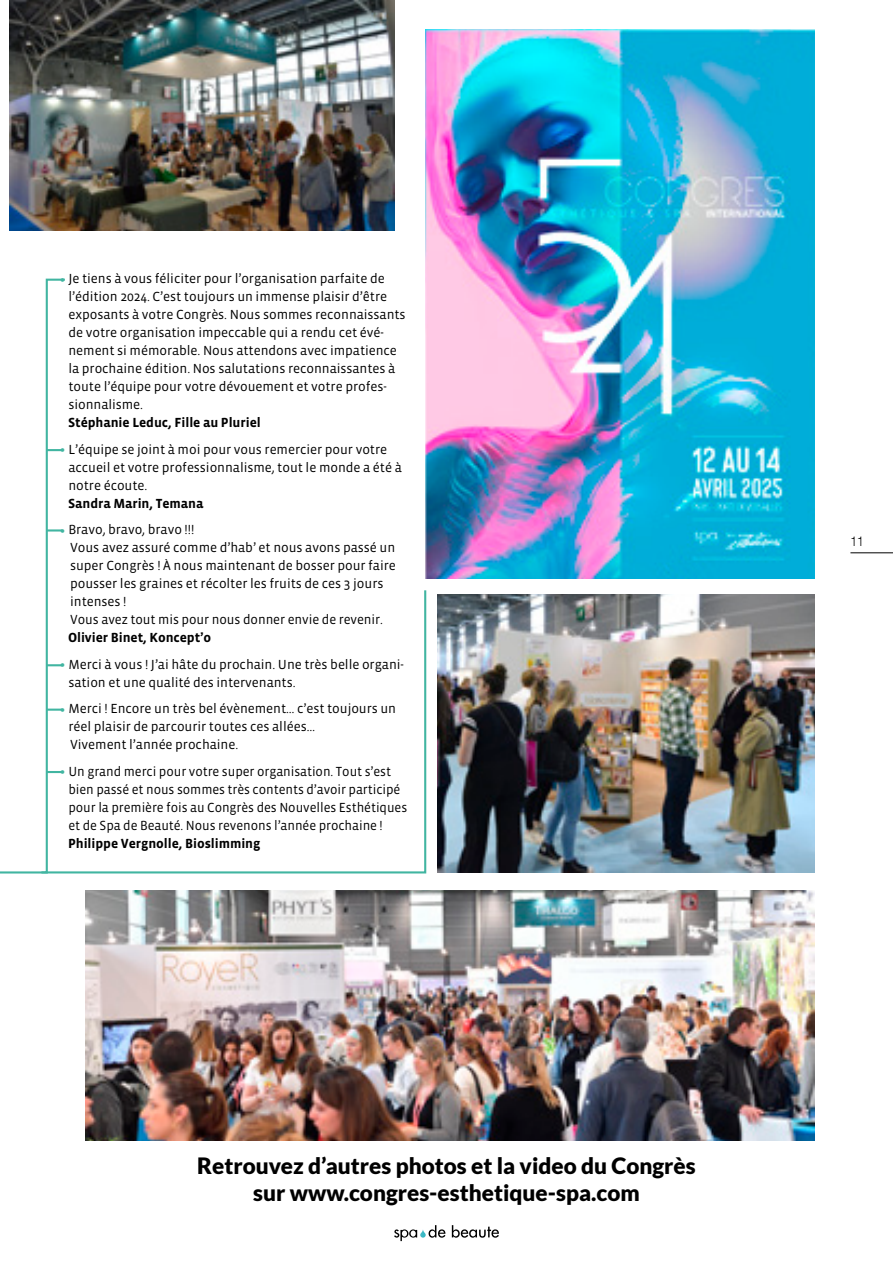
<style>
.page{position:relative;width:893px;height:1263px;background:#fff}
.page>*{position:absolute;margin:0;border:0;box-sizing:border-box;transform-origin:0 0}
.t1{font:900 22.5px/27px "Lato";color:#000;text-align:center}
.t2{font:13.5px/18px "Vista Sans";letter-spacing:-.005em;color:#000}
.t3{font:700 13.5px "Vista Sans";letter-spacing:-.005em;color:#000}
.t4{font:300 13.5px "Helvetica Neue";color:#000;scale:.9 1}
.s1{font-size:18px;color:#41b5a1}
</style>
<div class="page">
<img style="left:437px;top:594px;width:377px;height:278px">
<img style="left:85px;top:891px;width:729px;height:249px">
<svg style="left:67px;top:590px;width:360px;height:284px"></svg>
<svg style="left:0;top:278px;width:67px;height:596px"></svg>
<img style="left:10px;top:0;width:384px;height:231px">
<img style="left:425px;top:30px;width:389px;height:548px">
<svg style="left:394px;top:1225px;width:51px;height:16px"></svg>
<svg style="left:452px;top:1225px;width:47px;height:13px"></svg>
<hr style="left:850px;top:552px;width:43px;height:1px;background:#000">
<p class="t2" style="left:68px;top:270px;width:339px;text-indent:-9px"><span class="s1">•</span> Je tiens à vous féliciter pour l’organisation parfaite de l’édition 2024. C’est toujours un immense plaisir d’être exposants à votre Congrès. Nous sommes reconnaissants de votre organisation impeccable qui a rendu cet évé&shy;nement si mémorable. Nous attendons avec impatience la prochaine édition. Nos salutations reconnaissantes à toute l’équipe pour votre dévouement et votre profes&shy;sionnalisme.</p>
<p class="t3" style="left:68px;top:416px;width:194px">Stéphanie Leduc, Fille au Pluriel</p>
<p class="t2" style="left:68px;top:440px;width:335px;text-indent:-9px"><span class="s1">•</span> L’équipe se joint à moi pour vous remercier pour votre accueil et votre professionnalisme, tout le monde a été à notre écoute.</p>
<p class="t3" style="left:68px;top:496px;width:137px">Sandra Marin, Temana</p>
<p class="t2" style="left:70px;top:521px;width:327px;text-indent:-11px"><span class="s1">•</span> Bravo, bravo, bravo !!!<br>Vous avez assuré comme d’hab’ et nous avons passé un super Congrès ! À nous maintenant de bosser pour faire pousser les graines et récolter les fruits de ces 3 jours intenses !<br>Vous avez tout mis pour nous donner envie de revenir.</p>
<p class="t3" style="left:68px;top:631px;width:145px">Olivier Binet, Koncept’o</p>
<p class="t2" style="left:68px;top:655px;width:337px;text-indent:-9px"><span class="s1">•</span> Merci à vous ! J’ai hâte du prochain. Une très belle organi&shy;sation et une qualité des intervenants.</p>
<p class="t2" style="left:68px;top:700px;width:329px;text-indent:-9px"><span class="s1">•</span> Merci ! Encore un très bel évènement… c’est toujours un réel plaisir de parcourir toutes ces allées…<br>Vivement l’année prochaine.</p>
<p class="t2" style="left:68px;top:762px;width:340px;text-indent:-9px"><span class="s1">•</span> Un grand merci pour votre super organisation. Tout s’est bien passé et nous sommes très contents d’avoir participé pour la première fois au Congrès des Nouvelles Esthétiques et de Spa de Beauté. Nous revenons l’année prochaine !</p>
<p class="t3" style="left:68px;top:836px;width:194px">Philippe Vergnolle, Bioslimming</p>
<h1 class="t1" style="left:197px;top:1152px;width:500px">Retrouvez d’autres photos et la video du Congrès sur www.congres-esthetique-spa.com</h1>
<p class="t4" style="left:850px;top:533px;width:17px">11</p>
</div>
